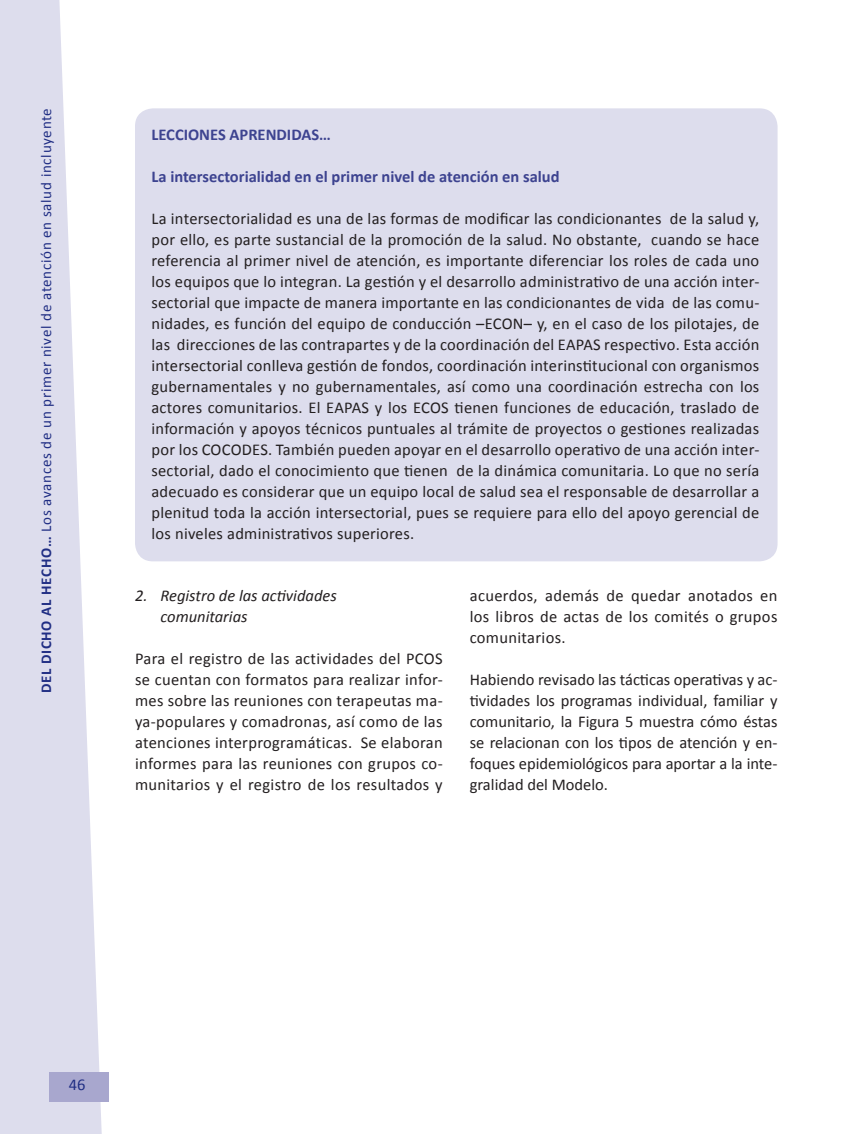
<style>
.page{position:relative;width:864px;height:1134px;background:#fff}
.page>*{position:absolute;margin:0;border:0;box-sizing:border-box;transform-origin:0 0}
.TEXTO_gral{font:16.5px/21px "Calibri";letter-spacing:.015em;color:#231f20;text-align:justify}
.LECCIONES_aprendid{font:700 16.5px "Calibri";color:#3d4390}
.SUBTITULO_2_black{font:italic 16.5px "Calibri";color:#231f20}
.t1{font:16.5px "Calibri";color:#202e84}
.t2{font:15px "Calibri";letter-spacing:.045em;color:#202e84}
.s1{font-weight:700}
</style>
<div class="page">
<svg style="left:0;top:0;width:102px;height:1134px;fill:#dddded"></svg>
<div style="left:49px;top:1072px;width:60px;height:29px;background:#a8a7ce"></div>
<div style="left:135px;top:108px;width:643px;height:453px;background:#dddded;border-radius:18px"></div>
<p class="t2" style="left:37px;top:693px;width:587px;rotate:-90deg"><span class="s1">DEL DICHO AL HECHO…</span> Los avances de un primer nivel de atención en salud incluyente</p>
<p class="LECCIONES_aprendid" style="left:152px;top:125px;width:181px">LECCIONES APRENDIDAS…</p>
<p class="LECCIONES_aprendid" style="left:152px;top:167px;width:410px">La intersectorialidad en el primer nivel de atención en salud</p>
<p class="TEXTO_gral" style="left:152px;top:207px;width:610px">La intersectorialidad es una de las formas de modificar las condicionantes de la salud y, por ello, es parte sustancial de la promoción de la salud. No obstante, cuando se hace referencia al primer nivel de atención, es importante diferenciar los roles de cada uno los equipos que lo integran. La gestión y el desarrollo administrativo de una acción inter&shy;sectorial que impacte de manera importante en las condicionantes de vida de las comu&shy;nidades, es función del equipo de conducción –ECON– y, en el caso de los pilotajes, de las direcciones de las contrapartes y de la coordinación del EAPAS respectivo. Esta acción intersectorial conlleva gestión de fondos, coordinación interinstitucional con organismos gubernamentales y no gubernamentales, así como una coordinación estrecha con los actores comunitarios. El EAPAS y los ECOS tienen funciones de educación, traslado de información y apoyos técnicos puntuales al trámite de proyectos o gestiones realizadas por los COCODES. También pueden apoyar en el desarrollo operativo de una acción inter&shy;sectorial, dado el conocimiento que tienen de la dinámica comunitaria. Lo que no sería adecuado es considerar que un equipo local de salud sea el responsable de desarrollar a plenitud toda la acción intersectorial, pues se requiere para ello del apoyo gerencial de los niveles administrativos superiores.</p>
<p class="SUBTITULO_2_black" style="left:135px;top:585px;width:203px">2. Registro de las actividades</p>
<p class="SUBTITULO_2_black" style="left:160px;top:606px;width:89px">comunitarias</p>
<p class="TEXTO_gral" style="left:135px;top:647px;width:309px">Para el registro de las actividades del PCOS se cuentan con formatos para realizar infor&shy;mes sobre las reuniones con terapeutas ma&shy;ya-populares y comadronas, así como de las atenciones interprogramáticas. Se elaboran informes para las reuniones con grupos co&shy;munitarios y el registro de los resultados y</p>
<p class="TEXTO_gral" style="left:470px;top:584px;width:309px">acuerdos, además de quedar anotados en los libros de actas de los comités o grupos comunitarios.</p>
<p class="TEXTO_gral" style="left:470px;top:668px;width:309px">Habiendo revisado las tácticas operativas y ac&shy;tividades los programas individual, familiar y comunitario, la Figura 5 muestra cómo éstas se relacionan con los tipos de atención y en&shy;foques epidemiológicos para aportar a la inte&shy;gralidad del Modelo.</p>
<p class="t1" style="left:69px;top:1074px;width:18px">46</p>
</div>
